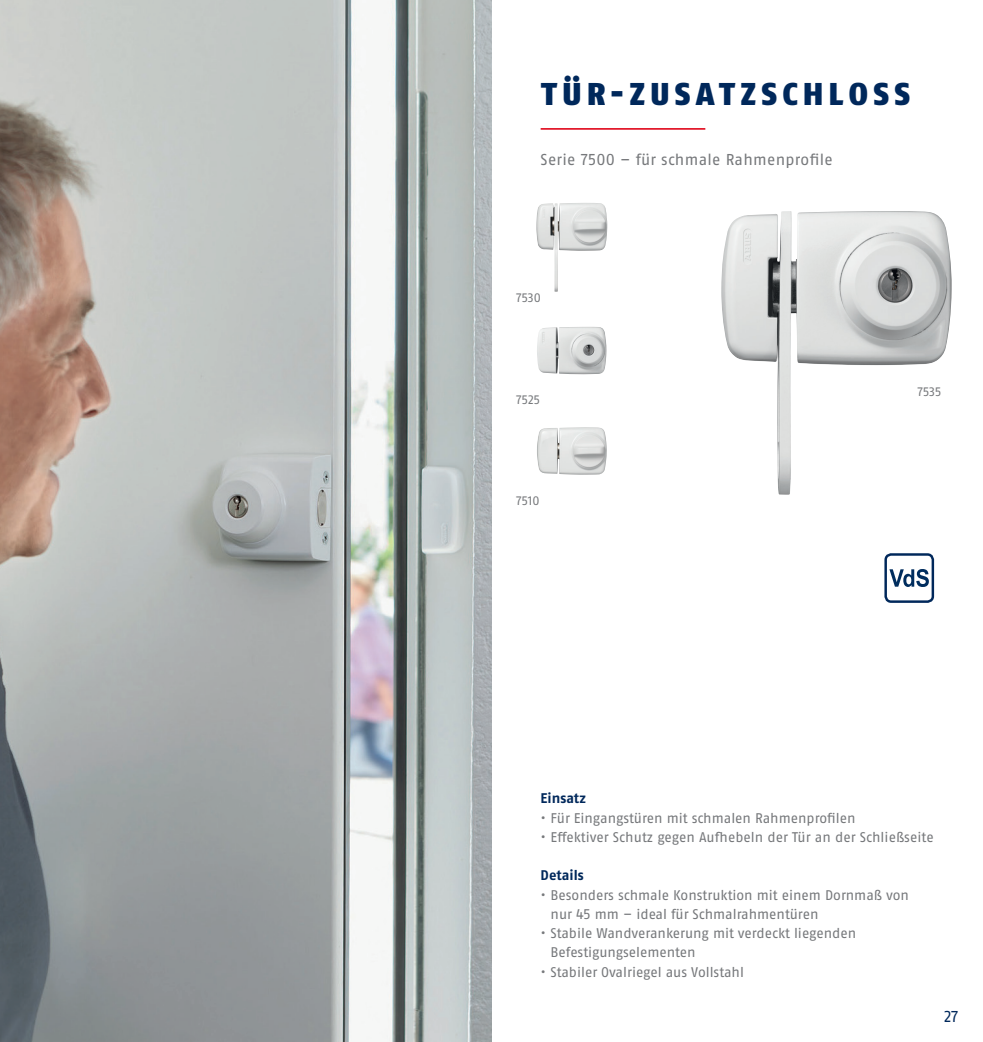
<style>
.page{position:relative;width:983px;height:1042px;background:#fff}
.page>*{position:absolute;margin:0;border:0;box-sizing:border-box;transform-origin:0 0}
.t1{font:900 31.5px "ABUS Fago Pro";letter-spacing:.165em;color:#00285b}
.t2{font:15.75px "ABUS Fago Pro";letter-spacing:.015em;color:#76787b}
.t3{font:15.75px "ABUS Fago Pro";color:#00285b}
.t4{font:14px/19.2px "ABUS Fago Pro";color:#76787b}
.t5{font:700 14px "ABUS Fago Pro";color:#00285b}
.t6{font:12.25px "ABUS Fago Pro";letter-spacing:-.01em;color:#76787b}
</style>
<div class="page">
<img style="left:0;top:0;width:491px;height:1042px">
<hr style="left:540px;top:128px;width:165px;height:2px;background:#e2192b">
<img style="left:537px;top:327px;width:69px;height:47px">
<img style="left:721px;top:211px;width:230px;height:284px">
<img style="left:537px;top:427px;width:69px;height:48px">
<img style="left:536px;top:203px;width:71px;height:89px">
<div style="left:884px;top:553px;width:49px;height:50px;border:2px solid #00285b;border-radius:5px"></div>
<svg style="left:889px;top:569px;width:39px;height:18px"></svg>
<h1 class="t1" style="left:540px;top:75px;width:371px">TÜR-ZUSATZSCHLOSS</h1>
<p class="t2" style="left:540px;top:150px;width:293px">Serie 7500 – für schmale Rahmenprofile</p>
<p class="t6" style="left:516px;top:290px;width:26px">7530</p>
<p class="t6" style="left:516px;top:392px;width:25px">7525</p>
<p class="t6" style="left:516px;top:493px;width:25px">7510</p>
<p class="t6" style="left:917px;top:384px;width:25px">7535</p>
<p class="t5" style="left:540px;top:790px;width:47px">Einsatz</p>
<p class="t4" style="left:540px;top:808px;width:316px">• Für Eingangstüren mit schmalen Rahmenprofilen</p>
<p class="t4" style="left:540px;top:827px;width:394px">• Effektiver Schutz gegen Aufhebeln der Tür an der Schließseite</p>
<p class="t5" style="left:540px;top:867px;width:45px">Details</p>
<p class="t4" style="left:550px;top:885px;width:360px;text-indent:-10px">• Besonders schmale Konstruktion mit einem Dornmaß von nur 45 mm – ideal für Schmalrahmentüren</p>
<p class="t4" style="left:550px;top:923px;width:307px;text-indent:-10px">• Stabile Wandverankerung mit verdeckt liegenden<br>Befestigungselementen</p>
<p class="t4" style="left:540px;top:962px;width:205px">• Stabiler Ovalriegel aus Vollstahl</p>
<p class="t3" style="left:943px;top:1007px;width:16px">27</p>
</div>
